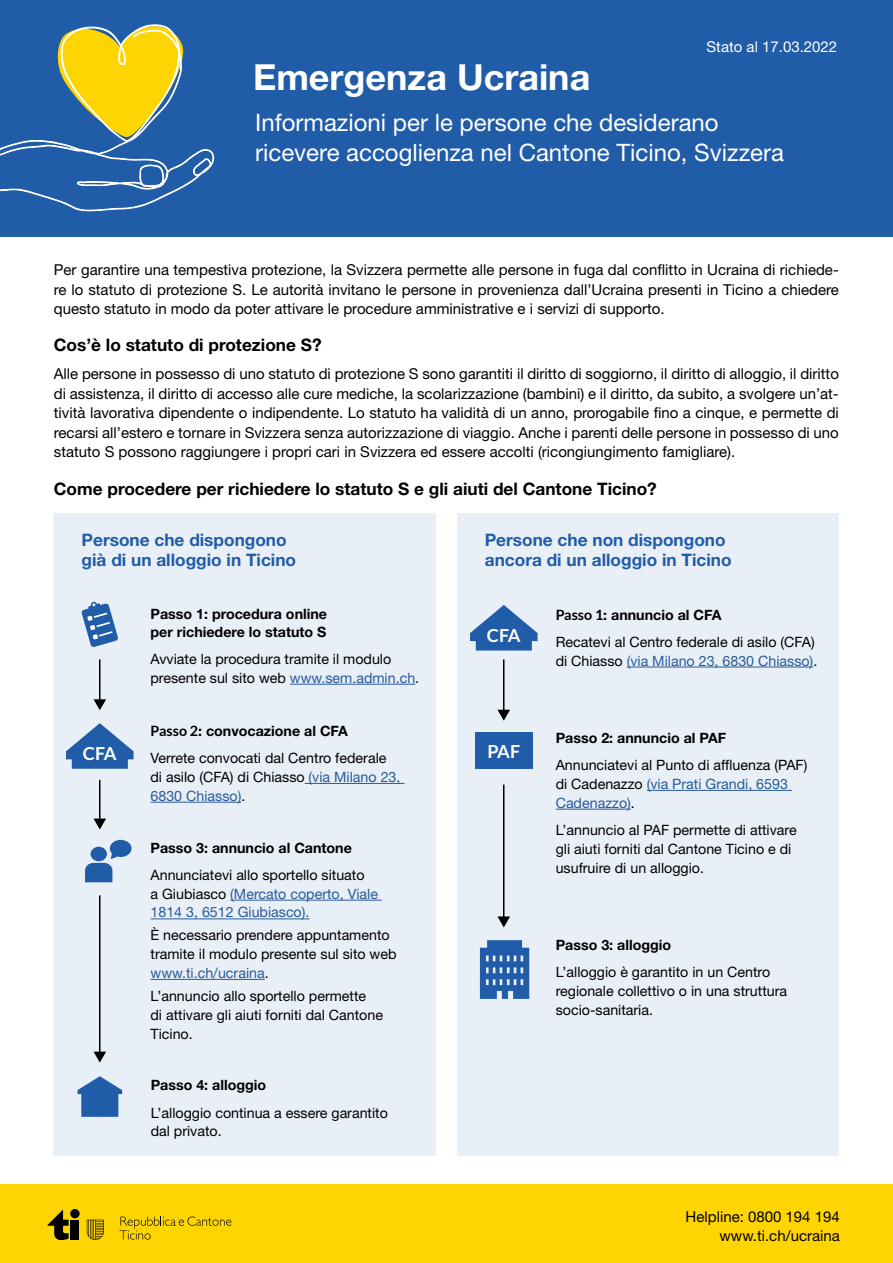
<style>
.page{position:relative;width:893px;height:1263px;background:#fff}
.page>*{position:absolute;margin:0;border:0;box-sizing:border-box;transform-origin:0 0}
.t1{font:700 36px "Helvetica Neue LT Std";color:#fff}
.t2{font:24px/30px "Helvetica Neue LT Std";color:#fff}
.t3{font:700 18px "Lato";letter-spacing:-.035em;color:#fff}
.t4{font:700 17.25px/20.2px "Helvetica Neue LT Std";color:#205ca8}
.t5{font:700 17.25px "Helvetica Neue LT Std";color:#000}
.t6{font:15px/19.5px "Helvetica Neue LT Std";color:#000;text-align:justify}
.t7{font:15px "Helvetica Neue LT Std";color:#fff}
.t8{font:14.25px/18.8px "Helvetica Neue LT Std";color:#000}
.t9{font:700 14.25px/18px "Helvetica Neue LT Std";color:#000}
.t10{font:14.25px/18.8px "Helvetica Neue LT Std";color:#275b9b}
.s1{color:#275b9b}
.s2{font-family:"Lato";font-weight:700}
.s3{font-weight:700}
.s4{color:#000}
</style>
<div class="page">
<div style="left:0;top:1184px;width:893px;height:79px;background:#ffd501"></div>
<div style="left:0;top:0;width:893px;height:236px;background:#205ca8"></div>
<svg style="left:0;top:24px;width:215px;height:188px"></svg>
<div style="left:71px;top:1220px;width:8px;height:19px;background:#000"></div>
<div style="left:70px;top:1209px;width:10px;height:9px;background:#000;border-radius:50%"></div>
<svg style="left:47px;top:1210px;width:22px;height:30px"></svg>
<svg style="left:119px;top:1216px;width:112px;height:23px"></svg>
<svg style="left:87px;top:1220px;width:17px;height:20px"></svg>
<div style="left:54px;top:514px;width:382px;height:642px;background:#e9eff6"></div>
<div style="left:457px;top:514px;width:382px;height:642px;background:#e9eff6"></div>
<hr style="left:627px;top:667px;width:186px;height:1px;background:#275b9b">
<div style="left:475px;top:733px;width:57px;height:36px;background:#205ca8"></div>
<svg style="left:470px;top:605px;width:68px;height:45px"></svg>
<hr style="left:647px;top:790px;width:145px;height:1px;background:#275b9b">
<hr style="left:556px;top:809px;width:75px;height:1px;background:#275b9b">
<svg style="left:480px;top:940px;width:49px;height:59px;background:#4074b4"></svg>
<hr style="left:305px;top:783px;width:99px;height:1px;background:#275b9b">
<hr style="left:151px;top:802px;width:90px;height:1px;background:#275b9b">
<svg style="left:66px;top:723px;width:68px;height:46px"></svg>
<svg style="left:77px;top:1076px;width:45px;height:41px"></svg>
<div style="left:89px;top:1091px;width:22px;height:21px;background:#205ca8;border-radius:50%"></div>
<hr style="left:230px;top:900px;width:152px;height:1px;background:#275b9b">
<hr style="left:151px;top:918px;width:158px;height:1px;background:#275b9b">
<hr style="left:151px;top:979px;width:114px;height:1px;background:#275b9b">
<svg style="left:85px;top:840px;width:47px;height:42px"></svg>
<svg style="left:93px;top:1051px;width:13px;height:11px"></svg>
<hr style="left:99px;top:895px;width:1px;height:163px;background:#000">
<svg style="left:497px;top:916px;width:13px;height:11px"></svg>
<hr style="left:503px;top:784px;width:1px;height:135px;background:#000">
<svg style="left:93px;top:818px;width:13px;height:11px"></svg>
<hr style="left:99px;top:780px;width:1px;height:39px;background:#000">
<hr style="left:290px;top:684px;width:125px;height:1px;background:#275b9b">
<svg style="left:93px;top:699px;width:13px;height:11px"></svg>
<hr style="left:99px;top:659px;width:1px;height:41px;background:#000">
<svg style="left:497px;top:710px;width:13px;height:11px"></svg>
<hr style="left:503px;top:659px;width:1px;height:54px;background:#000">
<svg style="left:81px;top:601px;width:37px;height:46px"></svg>
<h1 class="t1" style="left:253px;top:55px;width:339px">Emergenza Ucraina</h1>
<p class="t7" style="left:707px;top:38px;width:132px">Stato al 17.03.2022</p>
<h2 class="t2" style="left:255px;top:107px;width:530px">Informazioni per le persone che desiderano ricevere accoglienza nel Cantone Ticino, Svizzera</h2>
<p class="t6" style="left:54px;top:260px;width:786px">Per garantire una tempestiva protezione, la Svizzera permette alle persone in fuga dal conflitto in Ucraina di richiede&shy;re lo statuto di protezione S. Le autorità invitano le persone in provenienza dall’Ucraina presenti in Ticino a chiedere questo statuto in modo da poter attivare le procedure amministrative e i servizi di supporto.</p>
<p class="t5" style="left:54px;top:334px;width:269px">Cos’è lo statuto di protezione S?</p>
<p class="t6" style="left:54px;top:364px;width:787px">Alle persone in possesso di uno statuto di protezione S sono garantiti il diritto di soggiorno, il diritto di alloggio, il diritto di assistenza, il diritto di accesso alle cure mediche, la scolarizzazione (bambini) e il diritto, da subito, a svolgere un’at&shy;tività lavorativa dipendente o indipendente. Lo statuto ha validità di un anno, prorogabile fino a cinque, e permette di recarsi all’estero e tornare in Svizzera senza autorizzazione di viaggio. Anche i parenti delle persone in possesso di uno statuto S possono raggiungere i propri cari in Svizzera ed essere accolti (ricongiungimento famigliare).</p>
<p class="t5" style="left:54px;top:478px;width:604px">Come procedere per richiedere lo statuto S e gli aiuti del Cantone Ticino?</p>
<p class="t4" style="left:485px;top:529px;width:248px">Persone che non dispongono ancora di un alloggio in Ticino</p>
<p class="t4" style="left:82px;top:529px;width:216px">Persone che dispongono già di un alloggio in Ticino</p>
<p class="t9" style="left:151px;top:604px;width:178px">Passo 1: procedura online per richiedere lo statuto S</p>
<p class="t8" style="left:151px;top:649px;width:270px">Avviate la procedura tramite il modulo presente sul sito web <span class="s1">www.sem.admin.ch</span>.</p>
<p class="t8" style="left:556px;top:601px;width:261px;line-height:27.3px"><span class="s2">Passo 1</span><span class="s3">: annuncio al CFA<br></span>Recatevi al Centro federale di asilo (CFA)</p>
<p class="t10" style="left:556px;top:651px;width:263px"><span class="s4">di Chiasso</span> (via Milano 23, 6830 Chiasso)<span class="s4">.</span></p>
<p class="t3" style="left:487px;top:625px;width:35px">CFA</p>
<p class="t3" style="left:83px;top:743px;width:35px">CFA</p>
<p class="t8" style="left:151px;top:717px;width:237px;line-height:27.3px"><span class="s2">Passo 2</span><span class="s3">: convocazione al CFA<br></span>Verrete convocati dal Centro federale</p>
<p class="t10" style="left:151px;top:767px;width:251px"><span class="s4">di asilo (CFA) di Chiasso</span> (via Milano 23,<br>6830 Chiasso)<span class="s4">.</span></p>
<p class="t9" style="left:151px;top:838px;width:203px">Passo 3: annuncio al Cantone</p>
<p class="t8" style="left:151px;top:865px;width:229px">Annunciatevi allo sportello situato<br>a Giubiasco <span class="s1">(Mercato coperto, Viale<br>1814 3, 6512 Giubiasco).</span></p>
<p class="t8" style="left:151px;top:926px;width:247px">È necessario prendere appuntamento tramite il modulo presente sul sito web <span class="s1">www.ti.ch/ucraina</span>.</p>
<p class="t8" style="left:151px;top:986px;width:234px">L’annuncio allo sportello permette<br>di attivare gli aiuti forniti dal Cantone<br>Ticino.</p>
<p class="t9" style="left:151px;top:1076px;width:117px">Passo 4: alloggio</p>
<p class="t8" style="left:151px;top:1103px;width:239px">L’alloggio continua a essere garantito dal privato.</p>
<p class="t3" style="left:487px;top:741px;width:34px">PAF</p>
<p class="t9" style="left:556px;top:728px;width:172px">Passo 2: annuncio al PAF</p>
<p class="t8" style="left:556px;top:755px;width:253px">Annunciatevi al Punto di affluenza (PAF) di Cadenazzo <span class="s1">(via Prati Grandi, 6593<br>Cadenazzo)</span>.</p>
<p class="t8" style="left:556px;top:820px;width:242px">L’annuncio al PAF permette di attivare gli aiuti forniti dal Cantone Ticino e di usufruire di un alloggio.</p>
<p class="t9" style="left:556px;top:935px;width:117px">Passo 3: alloggio</p>
<p class="t8" style="left:556px;top:962px;width:233px">L’alloggio è garantito in un Centro regionale collettivo o in una struttura socio-sanitaria.</p>
<p class="t6" style="left:686px;top:1206px;width:156px;text-align:right">Helpline: 0800 194 194 www.ti.ch/ucraina</p>
</div>
